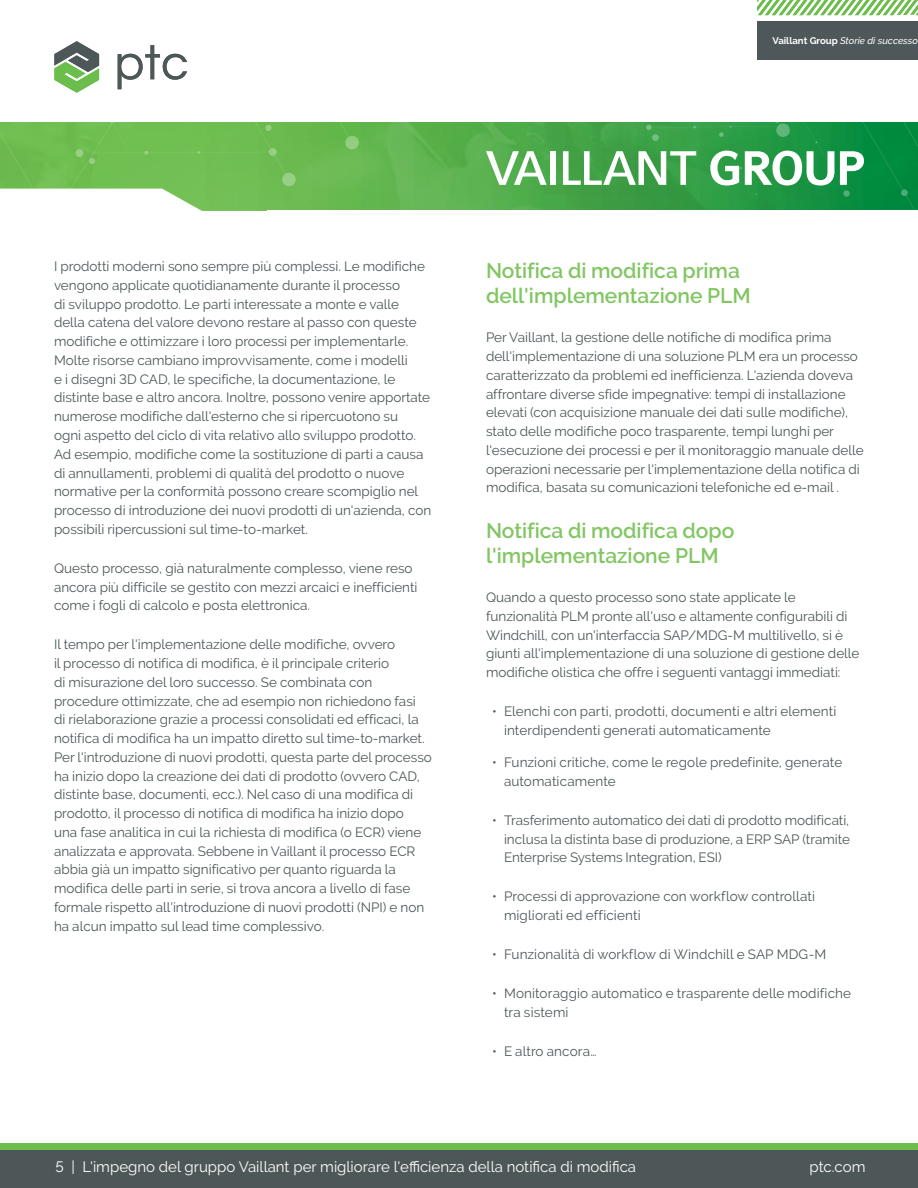
<style>
.page{position:relative;width:918px;height:1188px;background:#fff}
.page>*{position:absolute;margin:0;border:0;box-sizing:border-box;transform-origin:0 0}
.t1{font:600 21px/25.2px "PTC Raleway";color:#82c663}
.t2{font:15px "PTC Raleway";color:#fff}
.t3{font:13.5px/18.8px "PTC Raleway";color:#4e5758}
.t4{font:italic 500 9.6px "PTC Raleway";color:#fff}
.t5{font:700 9.6px "PTC Raleway";color:#fff}
.s1{font-weight:700;font-style:normal}
</style>
<div class="page">
<img style="left:297px;top:122px;width:266px;height:88px">
<svg style="left:319px;top:122px;width:41px;height:28px"></svg>
<svg style="left:0;top:41px;width:297px;height:170px"></svg>
<div style="left:757px;top:21px;width:161px;height:39px;background:#4e5759"></div>
<svg style="left:757px;top:0;width:161px;height:15px"></svg>
<div style="left:0;top:1149px;width:918px;height:39px;background:#4e5758"></div>
<div style="left:0;top:1143px;width:918px;height:6px;background:#6cbe4c"></div>
<svg style="left:486px;top:151px;width:61px;height:34px"></svg>
<div style="left:550px;top:151px;width:5px;height:34px;background:#fff"></div>
<svg style="left:563px;top:122px;width:355px;height:88px;background:#43a65d"></svg>
<p class="t4" style="left:772px;top:35px;width:137px"><span class="s1">Vaillant Group</span>Storie di successo</p>
<p class="t5" style="left:772px;top:35px;width:57px">C nnondale</p>
<p class="t4" style="left:840px;top:35px;width:79px">Storie di successo</p>
<p class="t3" style="left:54px;top:257px;width:379px">I prodotti moderni sono sempre più complessi. Le modifiche vengono applicate quotidianamente durante il processo<br>di sviluppo prodotto. Le parti interessate a monte e valle della catena del valore devono restare al passo con queste modifiche e ottimizzare i loro processi per implementarle.<br>Molte risorse cambiano improvvisamente, come i modelli<br>e i disegni 3D CAD, le specifiche, la documentazione, le distinte base e altro ancora. Inoltre, possono venire apportate numerose modifiche dall'esterno che si ripercuotono su<br>ogni aspetto del ciclo di vita relativo allo sviluppo prodotto.<br>Ad esempio, modifiche come la sostituzione di parti a causa di annullamenti, problemi di qualità del prodotto o nuove normative per la conformità possono creare scompiglio nel processo di introduzione dei nuovi prodotti di un'azienda, con possibili ripercussioni sul time-to-market.</p>
<p class="t3" style="left:54px;top:559px;width:365px">Questo processo, già naturalmente complesso, viene reso ancora più difficile se gestito con mezzi arcaici e inefficienti come i fogli di calcolo e posta elettronica.</p>
<p class="t3" style="left:54px;top:635px;width:379px">Il tempo per l'implementazione delle modifiche, ovvero<br>il processo di notifica di modifica, è il principale criterio<br>di misurazione del loro successo. Se combinata con procedure ottimizzate, che ad esempio non richiedono fasi<br>di rielaborazione grazie a processi consolidati ed efficaci, la notifica di modifica ha un impatto diretto sul time-to-market.<br>Per l'introduzione di nuovi prodotti, questa parte del processo ha inizio dopo la creazione dei dati di prodotto (ovvero CAD, distinte base, documenti, ecc.). Nel caso di una modifica di prodotto, il processo di notifica di modifica ha inizio dopo<br>una fase analitica in cui la richiesta di modifica (o ECR) viene analizzata e approvata. Sebbene in Vaillant il processo ECR abbia già un impatto significativo per quanto riguarda la modifica delle parti in serie, si trova ancora a livello di fase formale rispetto all'introduzione di nuovi prodotti (NPI) e non ha alcun impatto sul lead time complessivo.</p>
<h1 class="t1" style="left:486px;top:258px;width:266px">Notifica di modifica prima dell'implementazione PLM</h1>
<p class="t3" style="left:486px;top:328px;width:379px">Per Vaillant, la gestione delle notifiche di modifica prima dell'implementazione di una soluzione PLM era un processo caratterizzato da problemi ed inefficienza. L'azienda doveva affrontare diverse sfide impegnative: tempi di installazione elevati (con acquisizione manuale dei dati sulle modifiche), stato delle modifiche poco trasparente, tempi lunghi per l'esecuzione dei processi e per il monitoraggio manuale delle operazioni necessarie per l'implementazione della notifica di modifica, basata su comunicazioni telefoniche ed e-mail .</p>
<h1 class="t1" style="left:486px;top:518px;width:250px">Notifica di modifica dopo l'implementazione PLM</h1>
<p class="t3" style="left:486px;top:588px;width:375px">Quando a questo processo sono state applicate le funzionalità PLM pronte all'uso e altamente configurabili di Windchill, con un'interfaccia SAP/MDG-M multilivello, si è giunti all'implementazione di una soluzione di gestione delle modifiche olistica che offre i seguenti vantaggi immediati:</p>
<p class="t3" style="left:504px;top:702px;width:334px;text-indent:-12px">• Elenchi con parti, prodotti, documenti e altri elementi interdipendenti generati automaticamente</p>
<p class="t3" style="left:504px;top:753px;width:340px;text-indent:-12px">• Funzioni critiche, come le regole predefinite, generate automaticamente</p>
<p class="t3" style="left:504px;top:811px;width:347px;text-align:justify;text-indent:-12px">• Trasferimento automatico dei dati di prodotto modificati, inclusa la distinta base di produzione, a ERP SAP (tramite Enterprise Systems Integration, ESI)</p>
<p class="t3" style="left:504px;top:887px;width:313px;text-indent:-12px">• Processi di approvazione con workflow controllati migliorati ed efficienti</p>
<p class="t3" style="left:492px;top:945px;width:336px">• Funzionalità di workflow di Windchill e SAP MDG-M</p>
<p class="t3" style="left:504px;top:984px;width:349px;text-indent:-12px">• Monitoraggio automatico e trasparente delle modifiche tra sistemi</p>
<p class="t3" style="left:492px;top:1042px;width:106px">• E altro ancora…</p>
<p class="t2" style="left:56px;top:1158px;width:582px">5 | L'impegno del gruppo Vaillant per migliorare l'efficienza della notifica di modifica</p>
<p class="t2" style="left:810px;top:1158px;width:57px">ptc.com</p>
</div>
